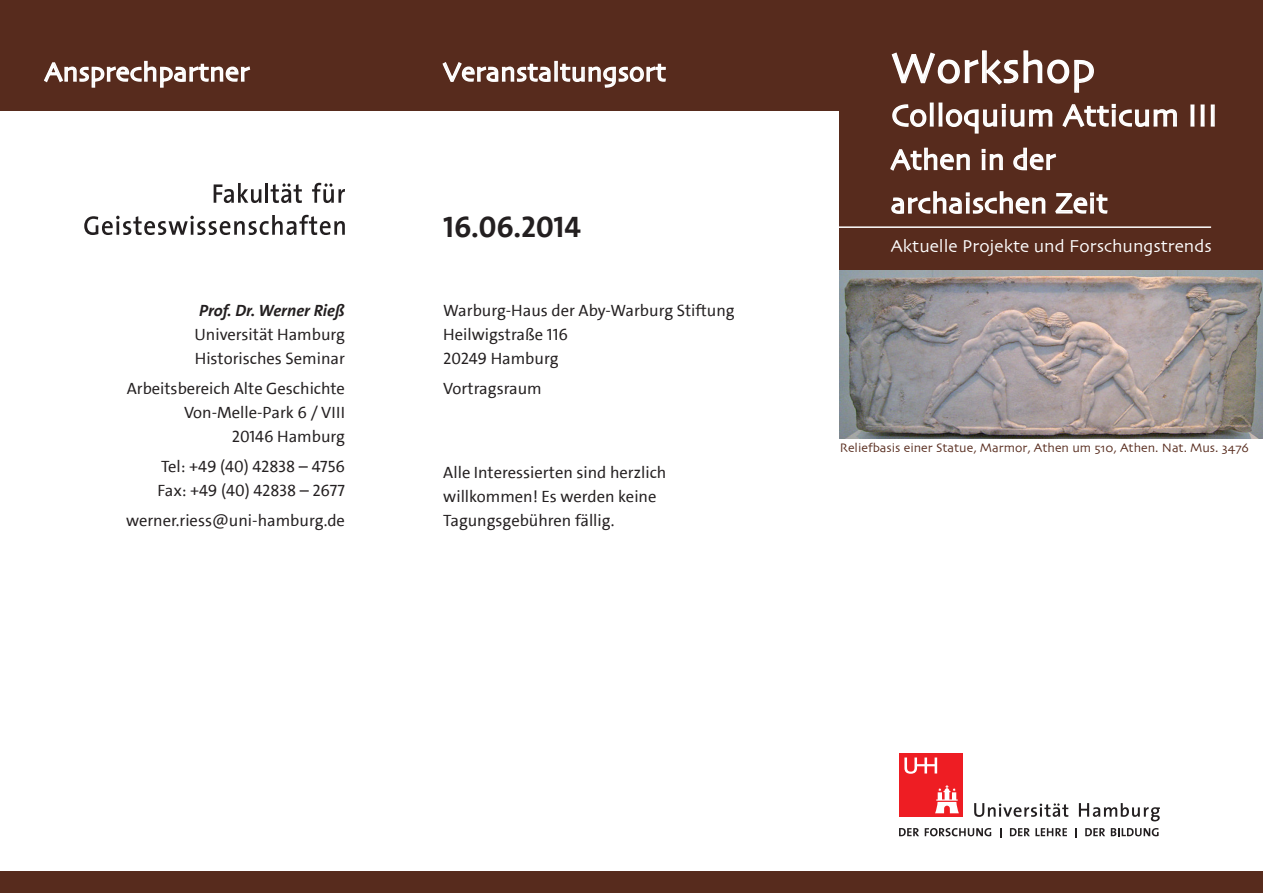
<style>
.page{position:relative;width:1263px;height:893px;background:#fff}
.page>*{position:absolute;margin:0;border:0;box-sizing:border-box;transform-origin:0 0}
.t1{font:43.5px "Skia";letter-spacing:.015em;color:#fff}
.t2{font:31.5px "Skia";letter-spacing:.015em;color:#fff}
.t3{font:700 30px "The Sans UHH";color:#231f20}
.t4{font:29.25px/43.5px "Skia";letter-spacing:.015em;color:#fff}
.t5{font:27px "Skia";letter-spacing:.015em;color:#fff}
.t6{font:18px "Skia";color:#fff}
.t7{font:16.5px "The Sans UHH";color:#231f20}
.t8{font:italic 700 16.5px "The Sans UHH";color:#231f20}
.t9{font:12.9px "Skia";color:#572b1d}
</style>
<div class="page">
<div style="left:0;top:0;width:1263px;height:111px;background:#572b1d"></div>
<div style="left:840px;top:0;width:423px;height:270px;background:#572b1d"></div>
<hr style="left:838px;top:226px;width:373px;height:2px;background:#fff">
<svg style="left:44px;top:60px;width:207px;height:28px"></svg>
<svg style="left:974px;top:803px;width:94px;height:14px"></svg>
<svg style="left:1079px;top:803px;width:81px;height:18px"></svg>
<div style="left:899px;top:753px;width:64px;height:63px;background:#ee1d23"></div>
<svg style="left:935px;top:785px;width:24px;height:28px"></svg>
<svg style="left:904px;top:757px;width:33px;height:17px"></svg>
<svg style="left:899px;top:828px;width:20px;height:8px"></svg>
<svg style="left:925px;top:828px;width:66px;height:8px"></svg>
<svg style="left:1010px;top:828px;width:57px;height:8px"></svg>
<svg style="left:1085px;top:828px;width:20px;height:8px"></svg>
<svg style="left:1111px;top:828px;width:47px;height:8px"></svg>
<svg style="left:214px;top:183px;width:47px;height:20px"></svg>
<hr style="left:266px;top:183px;width:2px;height:20px;background:#231f20">
<svg style="left:271px;top:183px;width:31px;height:20px"></svg>
<svg style="left:312px;top:183px;width:33px;height:20px"></svg>
<svg style="left:84px;top:215px;width:261px;height:20px"></svg>
<div style="left:0;top:872px;width:1263px;height:21px;background:#572b1d"></div>
<svg style="left:442px;top:60px;width:224px;height:28px"></svg>
<svg style="left:891px;top:50px;width:203px;height:43px"></svg>
<svg style="left:1190px;top:104px;width:25px;height:23px"></svg>
<svg style="left:889px;top:102px;width:289px;height:126px"></svg>
<img style="left:840px;top:270px;width:423px;height:169px">
<p class="t5" style="left:45px;top:56px;width:206px">Ansprechpartner</p>
<p class="t8" style="left:199px;top:300px;width:147px">Prof. Dr. Werner Rieß</p>
<p class="t7" style="left:194px;top:324px;width:152px">Universität Hamburg</p>
<p class="t7" style="left:195px;top:348px;width:152px">Historisches Seminar</p>
<p class="t7" style="left:127px;top:378px;width:220px">Arbeitsbereich Alte Geschichte</p>
<p class="t7" style="left:184px;top:402px;width:162px">Von-Melle-Park 6 / VIII</p>
<p class="t7" style="left:232px;top:426px;width:115px">20146 Hamburg</p>
<p class="t7" style="left:161px;top:456px;width:185px">Tel: +49 (40) 42838 – 4756</p>
<p class="t7" style="left:157px;top:480px;width:189px">Fax: +49 (40) 42838 – 2677</p>
<p class="t7" style="left:126px;top:510px;width:220px">werner.riess@uni-hamburg.de</p>
<p class="t5" style="left:443px;top:56px;width:224px">Veranstaltungsort</p>
<p class="t3" style="left:443px;top:208px;width:139px">16.06.2014</p>
<p class="t7" style="left:443px;top:300px;width:293px">Warburg-Haus der Aby-Warburg Stiftung</p>
<p class="t7" style="left:443px;top:324px;width:126px">Heilwigstraße 116</p>
<p class="t7" style="left:443px;top:348px;width:117px">20249 Hamburg</p>
<p class="t7" style="left:443px;top:378px;width:100px">Vortragsraum</p>
<p class="t7" style="left:443px;top:461px;width:225px">Alle Interessierten sind herzlich</p>
<p class="t7" style="left:443px;top:485px;width:215px">willkommen! Es werden keine</p>
<p class="t7" style="left:443px;top:509px;width:173px">Tagungsgebühren fällig.</p>
<p class="t1" style="left:891px;top:42px;width:206px">Workshop</p>
<p class="t2" style="left:891px;top:97px;width:328px">Colloquium Atticum III</p>
<p class="t4" style="left:891px;top:140px;width:218px">Athen in der archaischen Zeit</p>
<p class="t6" style="left:891px;top:235px;width:322px">Aktuelle Projekte und Forschungstrends</p>
<p class="t9" style="left:840px;top:440px;width:411px">Reliefbasis einer Statue, Marmor, Athen um 510, Athen. Nat. Mus. 3476</p>
</div>
